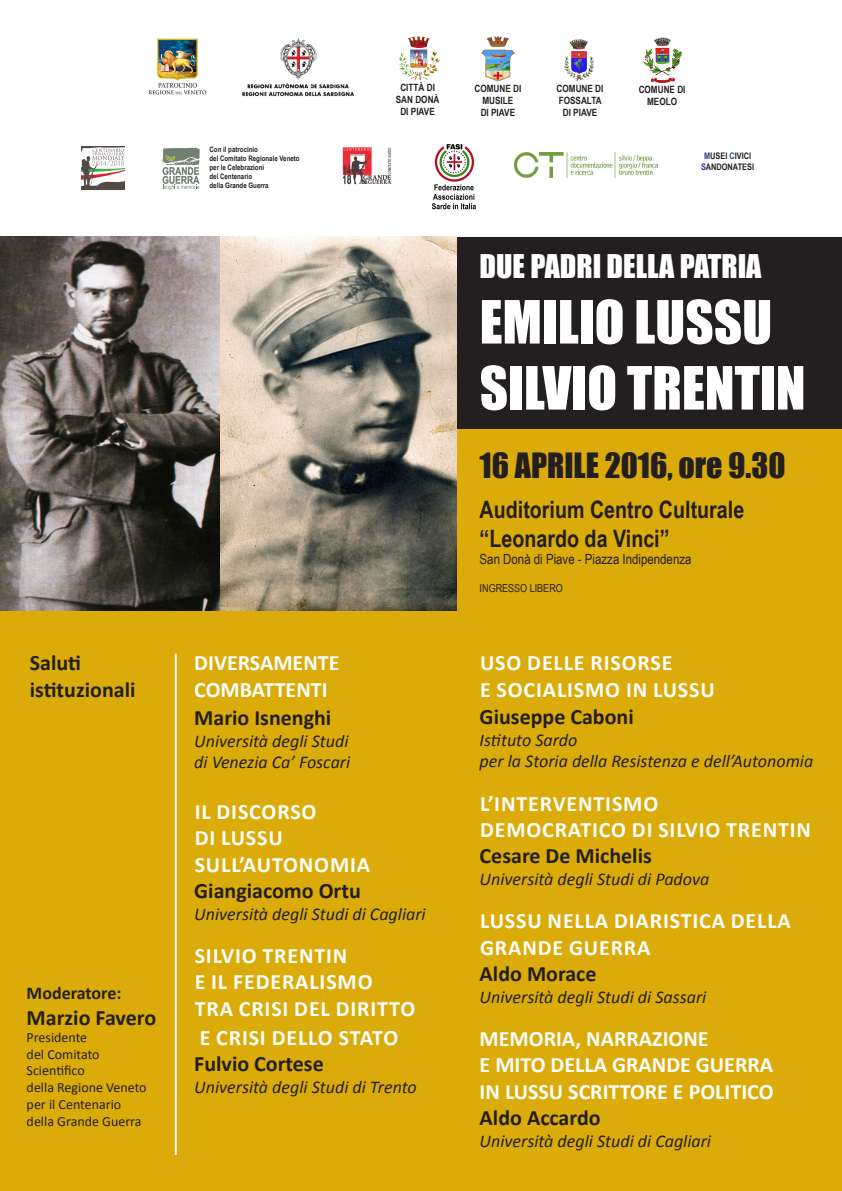
<style>
.page{position:relative;width:842px;height:1191px;background:#fff}
.page>*{position:absolute;margin:0;border:0;box-sizing:border-box;transform-origin:0 0}
.t1{font:55px "Impact";color:#fff}
.t2{font:32px "Impact";color:#231f20}
.t3{font:30px "Impact";color:#fff}
.t4{font:700 24px "Arial Narrow";color:#231f20}
.t5{font:700 22px/26.4px "Calibri";letter-spacing:.04em;color:#fff}
.t6{font:700 22px "Calibri";color:#231f20}
.t7{font:700 22px "Calibri";color:#fff}
.t8{font:italic 18px "Calibri";color:#231f20}
.t9{font:700 18px "Calibri";color:#231f20}
.t10{font:14px "Calibri";color:#231f20}
.t11{font:14px "Arial Narrow";color:#231f20}
.t12{font:11px "Arial Narrow";color:#231f20}
.t13{font:700 10px "Arial Narrow";color:#231f20}
.t14{font:700 9px "Arial Narrow";color:#231f20}
.t15{font:700 7.5px/9px "Arial Narrow";color:#231f20}
.s1{color:#253f8e}
</style>
<div class="page">
<div style="left:456px;top:413px;width:386px;height:199px;background:#daab09"></div>
<div style="left:456px;top:237px;width:386px;height:192px;background:#231f20"></div>
<img style="left:0;top:237px;width:456px;height:375px">
<img style="left:149px;top:38px;width:58px;height:57px">
<img style="left:481px;top:36px;width:33px;height:46px">
<img style="left:398px;top:36px;width:41px;height:45px">
<img style="left:564px;top:39px;width:30px;height:42px">
<img style="left:643px;top:37px;width:39px;height:45px">
<img style="left:242px;top:38px;width:112px;height:59px">
<div style="left:0;top:612px;width:842px;height:579px;background:#daab09"></div>
<hr style="left:175px;top:653px;width:2px;height:502px;background:#fff">
<img style="left:431px;top:144px;width:45px;height:66px">
<img style="left:342px;top:147px;width:50px;height:38px">
<img style="left:515px;top:153px;width:143px;height:25px">
<svg style="left:81px;top:147px;width:43px;height:43px"></svg>
<svg style="left:162px;top:147px;width:38px;height:43px"></svg>
<p class="t6" style="left:30px;top:649px;width:53px">Saluti</p>
<p class="t6" style="left:30px;top:675px;width:107px">istituzionali</p>
<p class="t9" style="left:27px;top:981px;width:96px">Moderatore:</p>
<p class="t6" style="left:27px;top:1004px;width:131px">Marzio Favero</p>
<p class="t10" style="left:27px;top:1028px;width:62px">Presidente</p>
<p class="t10" style="left:27px;top:1045px;width:74px">del Comitato</p>
<p class="t10" style="left:27px;top:1062px;width:60px">Scientifico</p>
<p class="t10" style="left:27px;top:1078px;width:121px">della Regione Veneto</p>
<p class="t10" style="left:27px;top:1095px;width:96px">per il Centenario</p>
<p class="t10" style="left:27px;top:1112px;width:116px">della Grande Guerra</p>
<p class="t15" style="left:209px;top:145px;width:50px">Con il patrocinio</p>
<p class="t15" style="left:209px;top:154px;width:92px">del Comitato Regionale Veneto per le Celebrazioni</p>
<p class="t15" style="left:209px;top:172px;width:44px">del Centenario</p>
<p class="t15" style="left:209px;top:181px;width:61px">della Grande Guerra</p>
<p class="t13" style="left:400px;top:80px;width:36px">CITTÀ DI</p>
<p class="t13" style="left:396px;top:92px;width:45px">SAN DONÀ</p>
<p class="t13" style="left:400px;top:104px;width:36px">DI PIAVE</p>
<p class="t7" style="left:194px;top:649px;width:147px">DIVERSAMENTE</p>
<p class="t7" style="left:194px;top:675px;width:135px">COMBATTENTI</p>
<p class="t6" style="left:194px;top:704px;width:139px">Mario Isnenghi</p>
<p class="t8" style="left:194px;top:730px;width:156px">Università degli Studi</p>
<p class="t8" style="left:194px;top:751px;width:157px">di Venezia Ca’ Foscari</p>
<p class="t5" style="left:195px;top:797px;width:123px">IL DISCORSO</p>
<p class="t5" style="left:195px;top:824px;width:90px">DI LUSSU</p>
<p class="t5" style="left:195px;top:850px;width:177px">SULL’AUTONOMIA</p>
<p class="t6" style="left:194px;top:877px;width:168px">Giangiacomo Ortu</p>
<p class="t8" style="left:194px;top:902px;width:233px">Università degli Studi di Cagliari</p>
<p class="t5" style="left:195px;top:941px;width:154px">SILVIO TRENTIN</p>
<p class="t5" style="left:195px;top:968px;width:179px">E IL FEDERALISMO</p>
<p class="t5" style="left:195px;top:994px;width:222px">TRA CRISI DEL DIRITTO</p>
<p class="t5" style="left:200px;top:1023px;width:200px">E CRISI DELLO STATO</p>
<p class="t6" style="left:194px;top:1050px;width:131px">Fulvio Cortese</p>
<p class="t8" style="left:194px;top:1075px;width:224px">Università degli Studi di Trento</p>
<p class="t13" style="left:474px;top:81px;width:48px">COMUNE DI</p>
<p class="t13" style="left:482px;top:93px;width:32px">MUSILE</p>
<p class="t13" style="left:481px;top:105px;width:36px">DI PIAVE</p>
<p class="t13" style="left:556px;top:81px;width:48px">COMUNE DI</p>
<p class="t13" style="left:559px;top:93px;width:44px">FOSSALTA</p>
<p class="t13" style="left:563px;top:105px;width:36px">DI PIAVE</p>
<p class="t13" style="left:639px;top:82px;width:48px">COMUNE DI</p>
<p class="t13" style="left:647px;top:94px;width:32px">MEOLO</p>
<p class="t14" style="left:704px;top:149px;width:49px"><span class="s1">M</span>USEI <span class="s1">C</span>IVICI</p>
<p class="t14" style="left:701px;top:160px;width:55px"><span class="s1">S</span>ANDONATESI</p>
<p class="t3" style="left:480px;top:242px;width:283px">DUE PADRI DELLA PATRIA</p>
<p class="t1" style="left:480px;top:279px;width:294px">EMILIO LUSSU</p>
<p class="t1" style="left:480px;top:345px;width:327px">SILVIO TRENTIN</p>
<p class="t2" style="left:480px;top:440px;width:307px">16 APRILE 2016, ore 9.30</p>
<p class="t4" style="left:480px;top:492px;width:266px">Auditorium Centro Culturale</p>
<p class="t4" style="left:480px;top:520px;width:191px">“Leonardo da Vinci”</p>
<p class="t11" style="left:480px;top:549px;width:213px">San Donà di Piave - Piazza Indipendenza</p>
<p class="t12" style="left:480px;top:579px;width:85px">INGRESSO LIBERO</p>
<p class="t5" style="left:480px;top:648px;width:194px">USO DELLE RISORSE</p>
<p class="t5" style="left:480px;top:675px;width:236px">E SOCIALISMO IN LUSSU</p>
<p class="t6" style="left:480px;top:703px;width:156px">Giuseppe Caboni</p>
<p class="t8" style="left:480px;top:728px;width:99px">Istituto Sardo</p>
<p class="t8" style="left:480px;top:750px;width:335px">per la Storia della Resistenza e dell’Autonomia</p>
<p class="t5" style="left:480px;top:789px;width:180px">L’INTERVENTISMO</p>
<p class="t5" style="left:480px;top:815px;width:332px">DEMOCRATICO DI SILVIO TRENTIN</p>
<p class="t6" style="left:480px;top:842px;width:174px">Cesare De Michelis</p>
<p class="t8" style="left:480px;top:868px;width:231px">Università degli Studi di Padova</p>
<p class="t5" style="left:480px;top:906px;width:312px">LUSSU NELLA DIARISTICA DELLA<br>GRANDE GUERRA</p>
<p class="t6" style="left:480px;top:960px;width:118px">Aldo Morace</p>
<p class="t8" style="left:480px;top:985px;width:228px">Università degli Studi di Sassari</p>
<p class="t7" style="left:480px;top:1025px;width:230px">MEMORIA, NARRAZIONE</p>
<p class="t7" style="left:480px;top:1051px;width:295px">E MITO DELLA GRANDE GUERRA</p>
<p class="t7" style="left:480px;top:1077px;width:295px">IN LUSSU SCRITTORE E POLITICO</p>
<p class="t6" style="left:480px;top:1104px;width:123px">Aldo Accardo</p>
<p class="t8" style="left:480px;top:1129px;width:233px">Università degli Studi di Cagliari</p>
</div>
